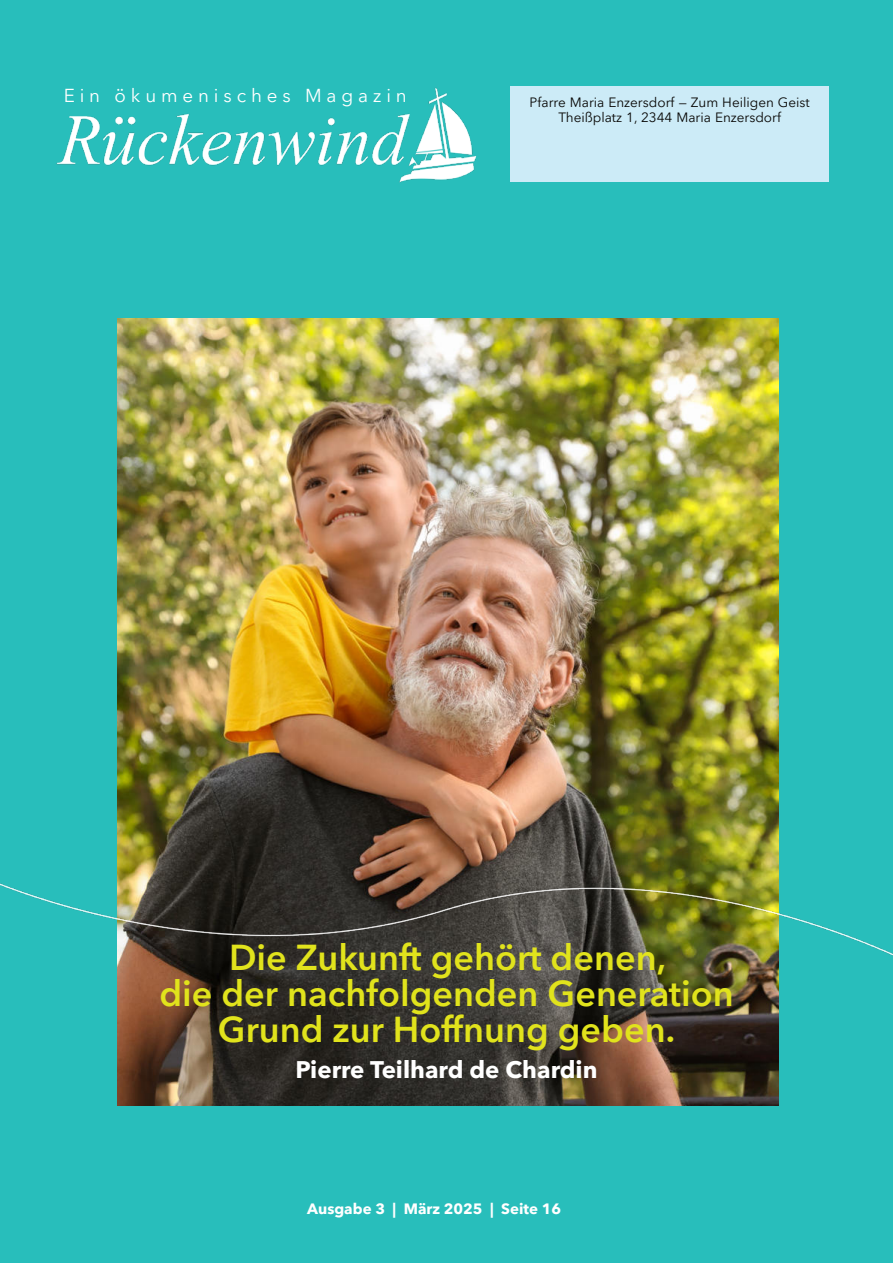
<style>
.page{position:relative;width:893px;height:1263px;background:#28bebb}
.page>*{position:absolute;margin:0;border:0;box-sizing:border-box;transform-origin:0 0}
.t1{font:600 36px/36px "Avenir Next LT Pro";color:#e1e31c;text-align:center}
.t2{font:700 24px "Avenir Next LT Pro";color:#fff}
.t3{font:18.75px "Avenir Next LT Pro";letter-spacing:.26em;color:#fff}
.t4{font:700 15px "Avenir Next LT Pro";color:#fff}
.t5{font:13.5px/15px "Avenir Next LT Pro";color:#080705;text-align:center}
</style>
<div class="page">
<img style="left:117px;top:319px;width:661px;height:787px">
<img style="left:56px;top:88px;width:421px;height:95px">
<div style="left:510px;top:86px;width:319px;height:96px;background:#ccebf7"></div>
<img style="left:0;top:799px;width:893px;height:230px">
<p class="t3" style="left:64px;top:87px;width:344px">Ein ökumenisches Magazin</p>
<p class="t5" style="left:530px;top:96px;width:282px">Pfarre Maria Enzersdorf — Zum Heiligen Geist<br>Theißplatz 1, 2344 Maria Enzersdorf</p>
<p class="t1" style="left:159px;top:942px;width:576px">Die Zukunft gehört denen,<br>die der nachfolgenden Generation<br>Grund zur Hoffnung geben.</p>
<p class="t2" style="left:295px;top:1060px;width:303px">Pierre Teilhard de Chardin</p>
<p class="t4" style="left:307px;top:1202px;width:255px">Ausgabe 3 | März 2025 | Seite 16</p>
</div>
